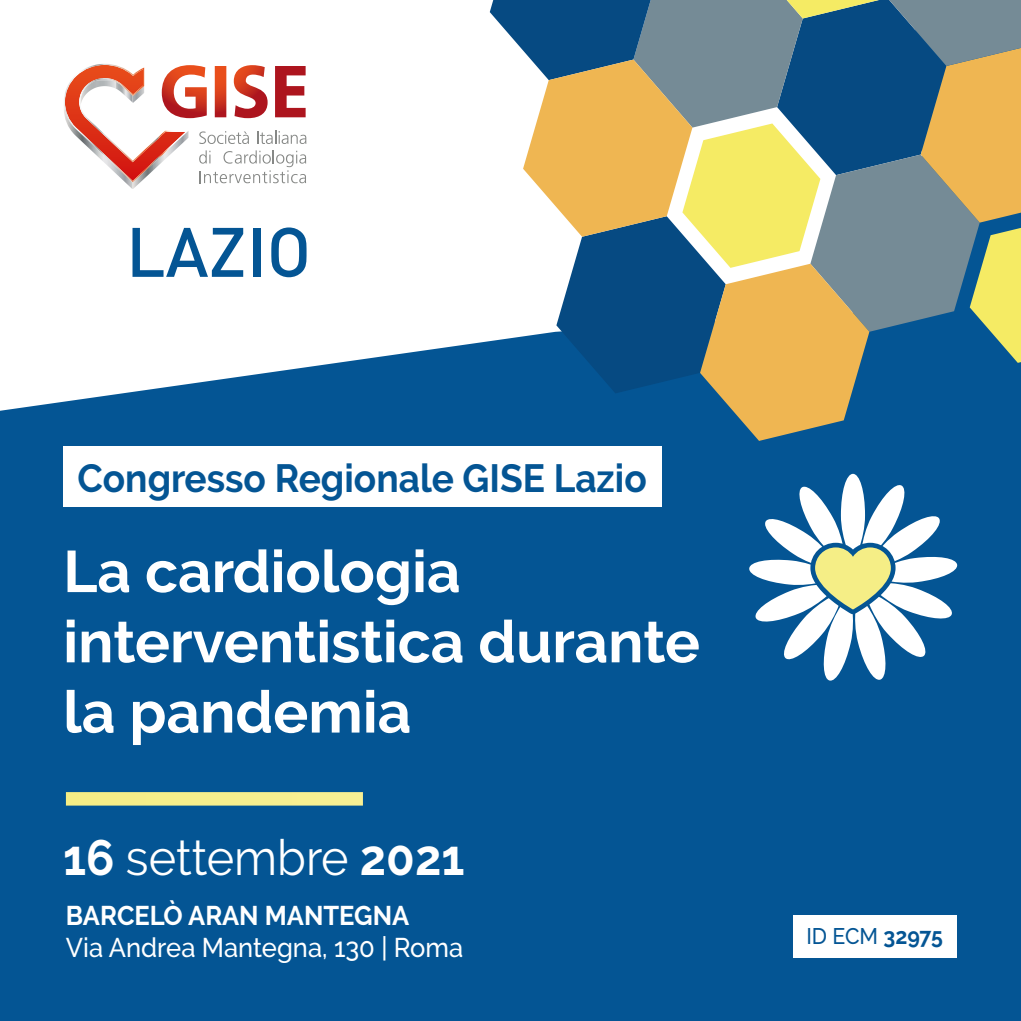
<style>
.page{position:relative;width:1021px;height:1021px;background:#fff}
.page>*{position:absolute;margin:0;border:0;box-sizing:border-box;transform-origin:0 0}
.t1{font:700 58.5px/70.2px "Raleway";color:#fff}
.t2{font:49.5px "Raleway";color:#fff;scale:.94 1}
.t3{font:700 39.15px "Raleway";color:#045594;scale:.94 1}
.t4{font:500 27px "Raleway";color:#fff;scale:.94 1}
.t5{font:700 27px "Raleway";color:#fff;scale:.94 1}
.t6{font:500 22.5px "Raleway";color:#045594;scale:.94 1}
.s1{font-weight:700}
</style>
<div class="page">
<div style="left:0;top:0;width:1020px;height:1020px;background:#045594"></div>
<svg style="left:0;top:0;width:527px;height:411px;background:#e1eaf2"></svg>
<div style="left:66px;top:792px;width:297px;height:13px;background:#f7ef8d"></div>
<div style="left:64px;top:446px;width:598px;height:61px;background:#fff"></div>
<svg style="left:749px;top:475px;width:209px;height:206px"></svg>
<svg style="left:527px;top:296px;width:143px;height:97px;fill:#064a82"></svg>
<svg style="left:879px;top:0;width:10px;height:120px"></svg>
<svg style="left:879px;top:120px;width:10px;height:109px"></svg>
<svg style="left:485px;top:0;width:394px;height:296px;background:#739392"></svg>
<svg style="left:889px;top:0;width:131px;height:363px;background:#85907b"></svg>
<svg style="left:493px;top:25px;width:229px;height:246px;background:#bbb391"></svg>
<svg style="left:670px;top:229px;width:228px;height:246px"></svg>
<div style="left:793px;top:915px;width:164px;height:42px;background:#fff"></div>
<img style="left:64px;top:183px;width:69px;height:6px">
<img style="left:133px;top:183px;width:20px;height:6px">
<svg style="left:64px;top:64px;width:242px;height:119px;background:#eac0bb"></svg>
<svg style="left:132px;top:228px;width:111px;height:49px"></svg>
<div style="left:253px;top:228px;width:7px;height:49px;background:#045594"></div>
<svg style="left:271px;top:227px;width:36px;height:50px"></svg>
<p class="t3" style="left:77px;top:456px;width:607px">Congresso Regionale GISE Lazio</p>
<p class="t1" style="left:63px;top:536px;width:638px">La cardiologia interventistica durante la pandemia</p>
<p class="t2" style="left:63px;top:829px;width:428px"><span class="s1">16</span> settembre <span class="s1">2021</span></p>
<p class="t5" style="left:66px;top:899px;width:367px">BARCELÒ ARAN MANTEGNA</p>
<p class="t4" style="left:66px;top:932px;width:424px">Via Andrea Mantegna, 130 | Roma</p>
<p class="t6" style="left:806px;top:923px;width:146px">ID ECM <span class="s1">32975</span></p>
</div>
